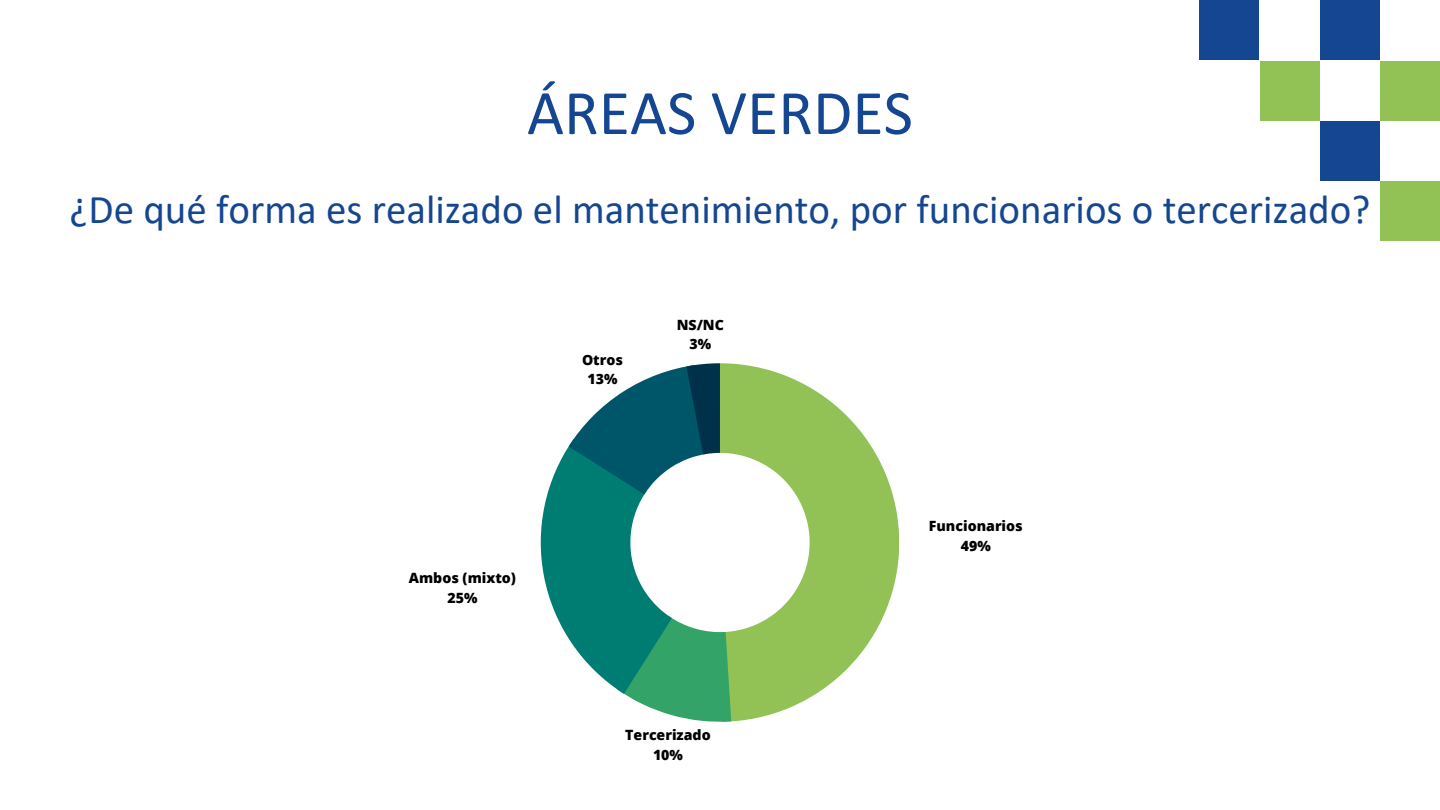
<style>
.page{position:relative;width:1440px;height:810px;background:#fff}
.page>*{position:absolute;margin:0;border:0;box-sizing:border-box;transform-origin:0 0}
.t1{font:64px "Calibri";color:#154691}
.t2{font:41px "Calibri";color:#154691}
.t3{font:800 14.2px/19.5px "Open Sans";color:#000;text-align:center}
</style>
<div class="page">
<div style="left:1380px;top:61px;width:60px;height:60px;background:#92c255"></div>
<div style="left:1320px;top:0;width:60px;height:60px;background:#154691"></div>
<div style="left:1260px;top:61px;width:60px;height:60px;background:#92c255"></div>
<div style="left:1320px;top:121px;width:60px;height:60px;background:#154691"></div>
<div style="left:1199px;top:0;width:60px;height:60px;background:#154691"></div>
<div style="left:1380px;top:181px;width:60px;height:60px;background:#92c255"></div>
<svg style="left:731px;top:363px;width:168px;height:359px;fill:#92c255"></svg>
<svg style="left:541px;top:363px;width:190px;height:359px"></svg>
<h1 class="t1" style="left:527px;top:86px;width:387px">ÁREAS VERDES</h1>
<p class="t2" style="left:70px;top:192px;width:1302px">¿De qué forma es realizado el mantenimiento, por funcionarios o tercerizado?</p>
<p class="t3" style="left:582px;top:350px;width:42px">Otros<br>13%</p>
<p class="t3" style="left:677px;top:314px;width:49px">NS/NC<br>3%</p>
<p class="t3" style="left:409px;top:568px;width:109px">Ambos (mixto)<br>25%</p>
<p class="t3" style="left:625px;top:725px;width:87px">Tercerizado<br>10%</p>
<p class="t3" style="left:929px;top:516px;width:95px">Funcionarios<br>49%</p>
</div>
